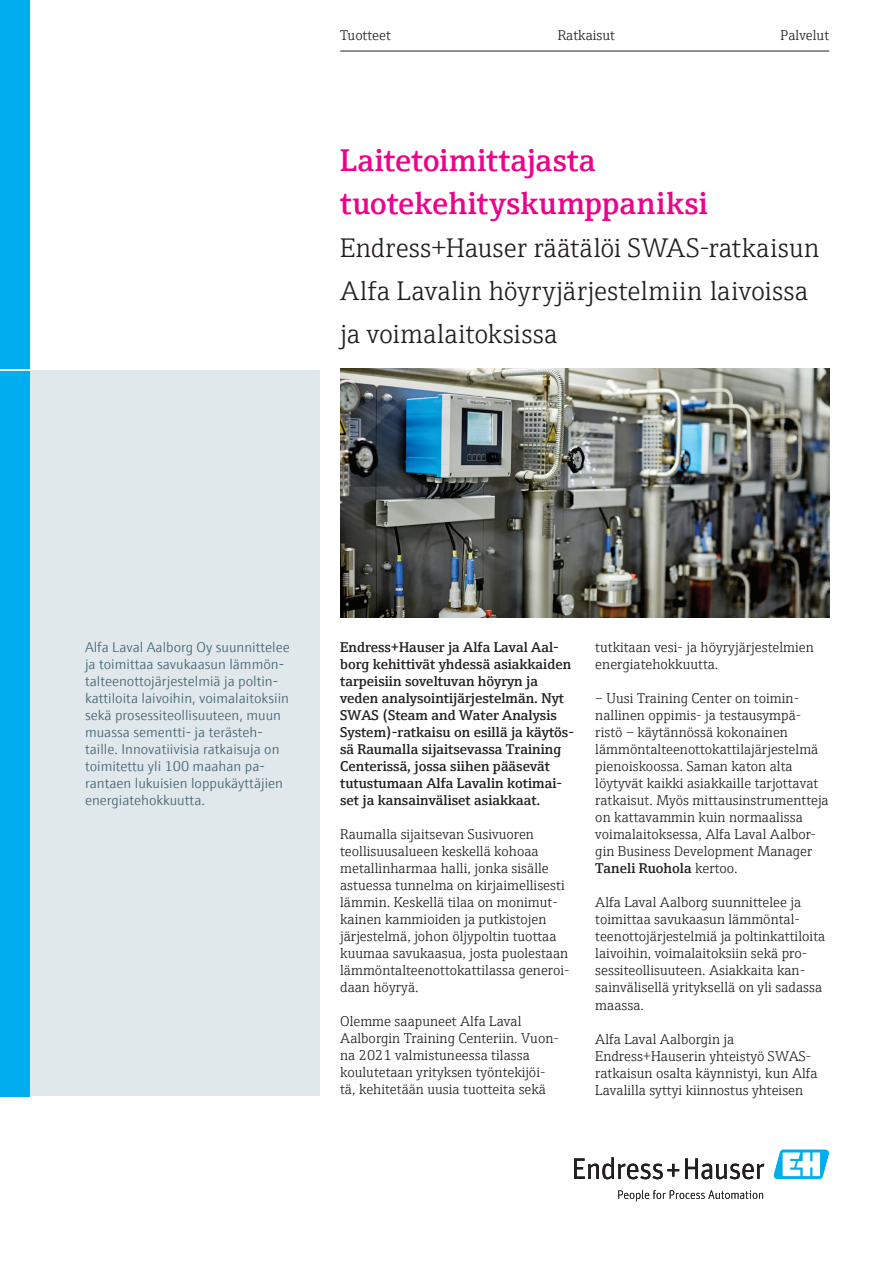
<style>
.page{position:relative;width:893px;height:1263px;background:#fff}
.page>*{position:absolute;margin:0;border:0;box-sizing:border-box;transform-origin:0 0}
.t1{font:600 31.5px/43.2px "E+H Serif";letter-spacing:.005em;color:#ed028c}
.t2{font:300 27px/43.2px "E+H Serif";letter-spacing:.005em;color:#231f20}
.t3{font:300 14.25px/17px "E+H Serif";color:#231f20}
.t4{font:600 14.25px/17px "E+H Serif";color:#231f20}
.t5{font:300 14.25px/17px "E+H Sans";color:#446472}
.s1{font-weight:600}
</style>
<div class="page">
<hr style="left:340px;top:51px;width:489px;height:1px;background:#231f20">
<div style="left:0;top:0;width:30px;height:369px;background:#00aeef"></div>
<svg style="left:574px;top:1157px;width:105px;height:22px"></svg>
<svg style="left:685px;top:1158px;width:79px;height:21px"></svg>
<svg style="left:618px;top:1190px;width:145px;height:11px"></svg>
<svg style="left:773px;top:1150px;width:56px;height:29px"></svg>
<div style="left:0;top:371px;width:30px;height:725px;background:#00aeef"></div>
<div style="left:31px;top:371px;width:289px;height:725px;background:#e0e8ec"></div>
<img style="left:340px;top:369px;width:489px;height:249px">
<p class="t3" style="left:340px;top:25px;width:52px">Tuotteet</p>
<p class="t3" style="left:558px;top:25px;width:59px">Ratkaisut</p>
<p class="t3" style="left:780px;top:25px;width:50px">Palvelut</p>
<h1 class="t1" style="left:340px;top:136px;width:369px">Laitetoimittajasta tuotekehityskumppaniksi</h1>
<h2 class="t2" style="left:340px;top:224px;width:481px">Endress+Hauser räätälöi SWAS-ratkaisun<br>Alfa Lavalin höyryjärjestelmiin laivoissa ja voimalaitoksissa</h2>
<p class="t4" style="left:340px;top:637px;width:235px">Endress+Hauser ja Alfa Laval Aal&shy;borg kehittivät yhdessä asiakkaiden tarpeisiin soveltuvan höyryn ja veden analysointijärjestelmän. Nyt SWAS (Steam and Water Analysis System)-ratkaisu on esillä ja käytös&shy;sä Raumalla sijaitsevassa Training Centerissä, jossa siihen pääsevät tutustumaan Alfa Lavalin kotimai&shy;set ja kansainväliset asiakkaat.</p>
<p class="t3" style="left:340px;top:825px;width:231px">Raumalla sijaitsevan Susivuoren teollisuusalueen keskellä kohoaa metallinharmaa halli, jonka sisälle astuessa tunnelma on kirjaimellisesti lämmin. Keskellä tilaa on monimut&shy;kainen kammioiden ja putkistojen järjestelmä, johon öljypoltin tuottaa kuumaa savukaasua, josta puolestaan lämmöntalteenottokattilassa generoi&shy;daan höyryä.</p>
<p class="t3" style="left:340px;top:1012px;width:220px">Olemme saapuneet Alfa Laval Aalborgin Training Centeriin. Vuon&shy;na 2021 valmistuneessa tilassa koulutetaan yrityksen työntekijöi&shy;tä, kehitetään uusia tuotteita sekä</p>
<p class="t5" style="left:85px;top:638px;width:206px">Alfa Laval Aalborg Oy suunnittelee ja toimittaa savukaasun lämmön&shy;talteenottojärjestelmiä ja poltin&shy;kattiloita laivoihin, voimalaitoksiin sekä prosessiteollisuuteen, muun muassa sementti- ja terästeh&shy;taille. Innovatiivisia ratkaisuja on toimitettu yli 100 maahan pa&shy;rantaen lukuisien loppukäyttäjien energiatehokkuutta.</p>
<p class="t3" style="left:595px;top:638px;width:220px">tutkitaan vesi- ja höyryjärjestelmien energiatehokkuutta.</p>
<p class="t3" style="left:595px;top:689px;width:235px">– Uusi Training Center on toimin&shy;nallinen oppimis- ja testausympä&shy;ristö – käytännössä kokonainen lämmöntalteenottokattilajärjestelmä pienoiskoossa. Saman katon alta löytyvät kaikki asiakkaille tarjottavat ratkaisut. Myös mittausinstrumentteja on kattavammin kuin normaalissa voimalaitoksessa, Alfa Laval Aalbor&shy;gin Business Development Manager <span class="s1">Taneli Ruohola</span> kertoo.</p>
<p class="t3" style="left:595px;top:893px;width:231px">Alfa Laval Aalborg suunnittelee ja toimittaa savukaasun lämmöntal&shy;teenottojärjestelmiä ja poltinkattiloita laivoihin, voimalaitoksiin sekä pro&shy;sessiteollisuuteen. Asiakkaita kan&shy;sainvälisellä yrityksellä on yli sadassa maassa.</p>
<p class="t3" style="left:595px;top:1029px;width:224px">Alfa Laval Aalborgin ja Endress+Hauserin yhteistyö SWAS&shy;ratkaisun osalta käynnistyi, kun Alfa Lavalilla syttyi kiinnostus yhteisen</p>
</div>
